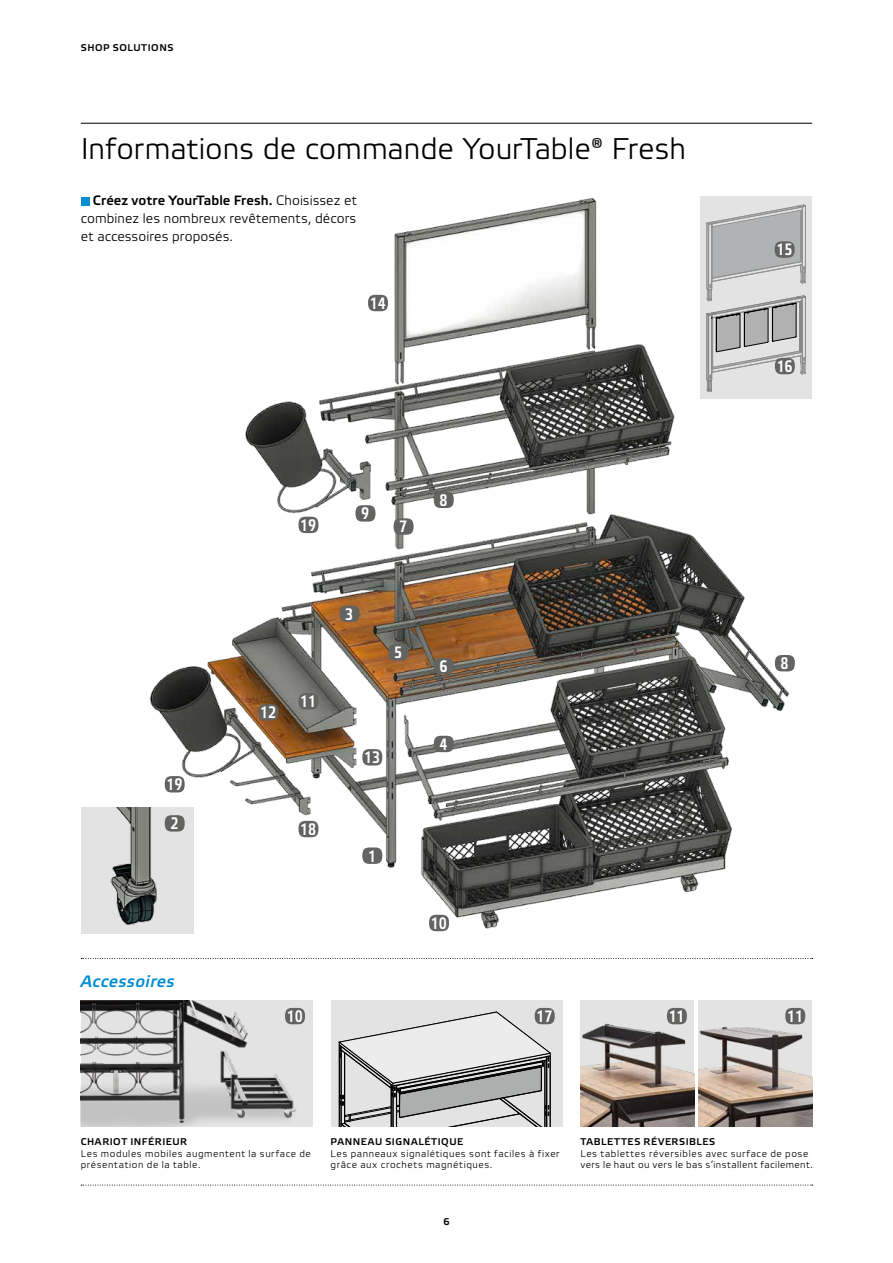
<style>
.page{position:relative;width:893px;height:1263px;background:#fff}
.page>*{position:absolute;margin:0;border:0;box-sizing:border-box;transform-origin:0 0}
.t1{font:300 30px "Wanzl Etelka";letter-spacing:-.005em;color:#000}
.t2{font:500 16.5px "Wanzl Etelka Narrow";letter-spacing:.03em;color:#fff}
.t3{font:italic 500 16.5px "Wanzl Etelka";letter-spacing:.025em;color:#008dd1}
.t4{font:300 13.5px/18px "Wanzl Etelka";letter-spacing:.005em;color:#000;text-align:justify}
.t5{font:300 9.75px/11.7px "Wanzl Etelka";letter-spacing:.06em;color:#000}
.t6{font:500 9.75px "Wanzl Etelka";letter-spacing:.06em;color:#000}
.s1{font-weight:500}
</style>
<div class="page">
<svg style="left:81px;top:1185px;width:732px;height:1px"></svg>
<img style="left:116px;top:198px;width:696px;height:736px">
<div style="left:331px;top:1000px;width:231px;height:126px;background:#e3e3e3"></div>
<svg style="left:339px;top:1012px;width:212px;height:114px"></svg>
<img style="left:698px;top:1000px;width:114px;height:127px">
<img style="left:81px;top:1000px;width:232px;height:126px">
<img style="left:81px;top:807px;width:113px;height:126px">
<img style="left:580px;top:1000px;width:114px;height:127px">
<div style="left:700px;top:196px;width:112px;height:202px;background:#e3e3e3"></div>
<svg style="left:706px;top:204px;width:100px;height:188px"></svg>
<div style="left:775px;top:241px;width:20px;height:17px;background:#636362;border-radius:8px"></div>
<div style="left:775px;top:358px;width:20px;height:16px;background:#636362;border-radius:8px"></div>
<div style="left:165px;top:815px;width:20px;height:17px;background:#636362;border-radius:8px"></div>
<div style="left:362px;top:847px;width:20px;height:17px;background:#636362;border-radius:8px"></div>
<div style="left:340px;top:605px;width:20px;height:17px;background:#636362;border-radius:8px"></div>
<div style="left:434px;top:736px;width:20px;height:16px;background:#636362;border-radius:8px"></div>
<div style="left:388px;top:644px;width:20px;height:17px;background:#636362;border-radius:8px"></div>
<div style="left:434px;top:658px;width:20px;height:16px;background:#636362;border-radius:8px"></div>
<div style="left:394px;top:518px;width:20px;height:17px;background:#636362;border-radius:8px"></div>
<div style="left:434px;top:492px;width:20px;height:16px;background:#636362;border-radius:8px"></div>
<div style="left:355px;top:505px;width:20px;height:17px;background:#636362;border-radius:8px"></div>
<div style="left:298px;top:821px;width:20px;height:16px;background:#636362;border-radius:8px"></div>
<div style="left:298px;top:693px;width:20px;height:16px;background:#636362;border-radius:8px"></div>
<div style="left:362px;top:749px;width:20px;height:16px;background:#636362;border-radius:8px"></div>
<div style="left:368px;top:295px;width:20px;height:16px;background:#636362;border-radius:8px"></div>
<div style="left:298px;top:517px;width:20px;height:16px;background:#636362;border-radius:8px"></div>
<div style="left:775px;top:655px;width:20px;height:16px;background:#636362;border-radius:8px"></div>
<div style="left:165px;top:776px;width:20px;height:16px;background:#636362;border-radius:8px"></div>
<div style="left:258px;top:704px;width:20px;height:16px;background:#636362;border-radius:8px"></div>
<div style="left:429px;top:915px;width:20px;height:16px;background:#636362;border-radius:8px"></div>
<div style="left:535px;top:1008px;width:20px;height:16px;background:#636362;border-radius:8px"></div>
<div style="left:285px;top:1008px;width:20px;height:16px;background:#636362;border-radius:8px"></div>
<div style="left:785px;top:1008px;width:20px;height:16px;background:#636362;border-radius:8px"></div>
<div style="left:667px;top:1008px;width:20px;height:16px;background:#636362;border-radius:8px"></div>
<div style="left:81px;top:197px;width:8px;height:8px;background:#008dd1"></div>
<hr style="left:81px;top:123px;width:731px;height:1px;background:#000">
<svg style="left:81px;top:958px;width:732px;height:1px"></svg>
<p class="t6" style="left:81px;top:42px;width:94px">SHOP SOLUTIONS</p>
<h1 class="t1" style="left:81px;top:132px;width:607px">Informations de commande YourTable<sup>®</sup> Fresh</h1>
<h3 class="t4" style="left:81px;top:192px;width:278px;text-indent:12px"><span class="s1">Créez votre YourTable Fresh.</span> Choisissez et combinez les nombreux revêtements, décors et accessoires proposés.</h3>
<h2 class="t2" style="left:370px;top:294px;width:17px">14</h2>
<h2 class="t2" style="left:167px;top:775px;width:17px">19</h2>
<h2 class="t2" style="left:171px;top:814px;width:9px">2</h2>
<h2 class="t3" style="left:81px;top:972px;width:95px">Accessoires</h2>
<h2 class="t2" style="left:301px;top:516px;width:17px">19</h2>
<h2 class="t2" style="left:260px;top:703px;width:17px">12</h2>
<h2 class="t2" style="left:301px;top:692px;width:17px">11</h2>
<h2 class="t2" style="left:301px;top:820px;width:17px">18</h2>
<h2 class="t2" style="left:362px;top:504px;width:9px">9</h2>
<h2 class="t2" style="left:400px;top:517px;width:9px">7</h2>
<h2 class="t2" style="left:346px;top:604px;width:9px">3</h2>
<h2 class="t2" style="left:394px;top:643px;width:9px">5</h2>
<h2 class="t2" style="left:364px;top:748px;width:17px">13</h2>
<h2 class="t2" style="left:440px;top:490px;width:9px">8</h2>
<h2 class="t2" style="left:440px;top:657px;width:9px">6</h2>
<h2 class="t2" style="left:440px;top:735px;width:9px">4</h2>
<h2 class="t2" style="left:368px;top:846px;width:9px">1</h2>
<h2 class="t2" style="left:431px;top:914px;width:17px">10</h2>
<h2 class="t2" style="left:777px;top:240px;width:17px">15</h2>
<h2 class="t2" style="left:777px;top:357px;width:17px">16</h2>
<h2 class="t2" style="left:781px;top:654px;width:9px">8</h2>
<h2 class="t2" style="left:287px;top:1007px;width:17px">10</h2>
<h2 class="t2" style="left:537px;top:1007px;width:17px">17</h2>
<h2 class="t2" style="left:669px;top:1007px;width:17px">11</h2>
<h2 class="t2" style="left:787px;top:1007px;width:17px">11</h2>
<p class="t6" style="left:81px;top:1136px;width:108px">CHARIOT INFÉRIEUR</p>
<p class="t5" style="left:81px;top:1148px;width:232px">Les modules mobiles augmentent la surface de présentation de la table.</p>
<p class="t6" style="left:331px;top:1136px;width:134px">PANNEAU SIGNALÉTIQUE</p>
<p class="t5" style="left:331px;top:1148px;width:231px">Les panneaux signalétiques sont faciles à fixer grâce aux crochets magnétiques.</p>
<p class="t6" style="left:443px;top:1215px;width:8px">6</p>
<p class="t6" style="left:580px;top:1136px;width:136px">TABLETTES RÉVERSIBLES</p>
<p class="t5" style="left:580px;top:1148px;width:234px">Les tablettes réversibles avec surface de pose vers le haut ou vers le bas s’installent facilement.</p>
</div>
